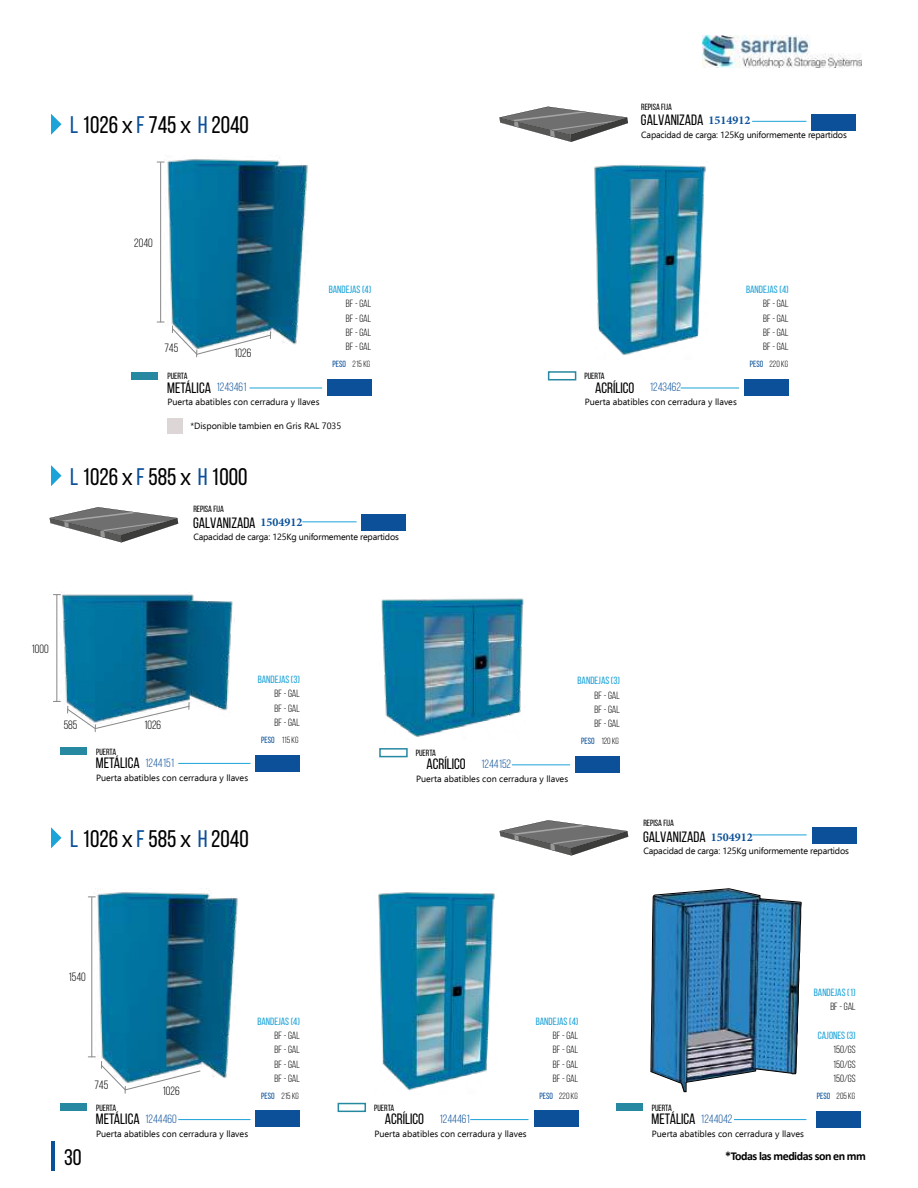
<style>
.page{position:relative;width:918px;height:1188px;background:#fff}
.page>*{position:absolute;margin:0;border:0;box-sizing:border-box;transform-origin:0 0}
.t1{font:24px "Bebas Neue";color:#000}
.t2{font:22.5px "Bebas Neue";color:#000}
.t3{font:15px "Bebas Neue";color:#000}
.t4{font:12px "Bebas Neue";color:#000}
.t5{font:700 12px "Calibri";letter-spacing:-.04em;color:#000}
.t6{font:10.5px/14.4px "Bebas Neue";color:#000;text-align:justify}
.t7{font:10.5px "Bebas Neue";color:#1ca3d8}
.t8{font:9px "Ebrima";color:#000}
.t9{font:9px "Ebrima";letter-spacing:-.02em;color:#000}
.t10{font:9px "Bebas Neue";letter-spacing:-.005em;color:#000}
.t11{font:9px "Bebas Neue";color:#000}
.s1{color:#0b5099}
.s2{font-family:"Ebrima"}
.s3{font-size:12px;color:#0b5099}
.s4{font-family:"Minion Pro";font-weight:700;font-size:12px;color:#0b5099}
</style>
<div class="page">
<hr style="left:51px;top:1141px;width:3px;height:30px;background:#0b5099">
<img style="left:703px;top:36px;width:159px;height:32px">
<img style="left:164px;top:155px;width:144px;height:190px">
<img style="left:594px;top:164px;width:112px;height:192px">
<img style="left:650px;top:888px;width:152px;height:204px">
<img style="left:378px;top:892px;width:117px;height:199px">
<svg style="left:51px;top:114px;width:11px;height:21px"></svg>
<svg style="left:51px;top:827px;width:11px;height:21px"></svg>
<hr style="left:681px;top:388px;width:58px;height:1px;background:#1ca3d8">
<div style="left:548px;top:371px;width:28px;height:9px;border:2px solid #2788a1"></div>
<hr style="left:470px;top:1119px;width:58px;height:1px;background:#1ca3d8">
<div style="left:338px;top:1103px;width:28px;height:9px;border:2px solid #2788a1"></div>
<hr style="left:250px;top:388px;width:72px;height:1px;background:#1ca3d8">
<div style="left:131px;top:372px;width:27px;height:8px;background:#2788a1"></div>
<img style="left:94px;top:888px;width:144px;height:191px">
<hr style="left:178px;top:1119px;width:73px;height:1px;background:#1ca3d8">
<div style="left:60px;top:1104px;width:27px;height:7px;background:#2788a1"></div>
<hr style="left:734px;top:1119px;width:72px;height:1px;background:#1ca3d8">
<div style="left:616px;top:1104px;width:27px;height:7px;background:#2788a1"></div>
<svg style="left:51px;top:465px;width:11px;height:21px"></svg>
<img style="left:381px;top:598px;width:143px;height:139px">
<hr style="left:512px;top:764px;width:58px;height:1px;background:#1ca3d8">
<div style="left:379px;top:748px;width:29px;height:9px;border:2px solid #2788a1"></div>
<img style="left:60px;top:592px;width:175px;height:119px">
<hr style="left:178px;top:763px;width:73px;height:1px;background:#1ca3d8">
<div style="left:60px;top:747px;width:27px;height:8px;background:#2788a1"></div>
<div style="left:168px;top:418px;width:15px;height:16px;background:#dcd7d6"></div>
<div style="left:327px;top:379px;width:44px;height:17px;background:#0b5099"></div>
<div style="left:745px;top:379px;width:44px;height:17px;background:#0b5099"></div>
<div style="left:256px;top:755px;width:44px;height:17px;background:#0b5099"></div>
<div style="left:256px;top:1110px;width:44px;height:17px;background:#0b5099"></div>
<div style="left:576px;top:756px;width:44px;height:17px;background:#0b5099"></div>
<div style="left:534px;top:1110px;width:44px;height:17px;background:#0b5099"></div>
<div style="left:816px;top:1111px;width:44px;height:17px;background:#0b5099"></div>
<hr style="left:160px;top:163px;width:1px;height:159px;background:#878787">
<svg style="left:171px;top:326px;width:101px;height:31px"></svg>
<hr style="left:56px;top:595px;width:1px;height:106px;background:#878787">
<svg style="left:67px;top:702px;width:123px;height:30px"></svg>
<hr style="left:91px;top:897px;width:1px;height:160px;background:#878787">
<svg style="left:88px;top:1056px;width:113px;height:37px"></svg>
<hr style="left:752px;top:121px;width:54px;height:1px;background:#1ca3d8">
<div style="left:812px;top:114px;width:44px;height:16px;background:#0b5099"></div>
<svg style="left:499px;top:107px;width:129px;height:35px"></svg>
<hr style="left:302px;top:521px;width:55px;height:1px;background:#1ca3d8">
<div style="left:362px;top:514px;width:44px;height:17px;background:#0b5099"></div>
<svg style="left:50px;top:507px;width:128px;height:35px"></svg>
<hr style="left:752px;top:835px;width:55px;height:1px;background:#1ca3d8">
<div style="left:812px;top:827px;width:44px;height:17px;background:#0b5099"></div>
<svg style="left:500px;top:820px;width:128px;height:35px"></svg>
<h1 class="t1" style="left:70px;top:112px;width:180px"><span class="s1">L</span> 1026 <span class="s2">x</span> <span class="s1">F</span> 745 <span class="s2">x</span> <span class="s1">H</span> 2040</h1>
<h3 class="t4" style="left:134px;top:236px;width:20px">2040</h3>
<h3 class="t4" style="left:164px;top:341px;width:15px">745</h3>
<h3 class="t4" style="left:234px;top:347px;width:19px">1026</h3>
<p class="t10" style="left:167px;top:371px;width:22px">PUERTA</p>
<h3 class="t3" style="left:167px;top:379px;width:81px">METÁLICA <span class="s3">1243461</span></h3>
<p class="t8" style="left:167px;top:396px;width:154px">Puerta abatibles con cerradura y llaves</p>
<p class="t7" style="left:329px;top:284px;width:44px">BANDEJAS (4)</p>
<p class="t6" style="left:346px;top:296px;width:27px">BF - GAL BF - GAL BF - GAL BF - GAL</p>
<p class="t11" style="left:333px;top:359px;width:39px"><span class="s1">PESO</span> 215 KG</p>
<p class="t8" style="left:190px;top:420px;width:152px">*Disponible tambien en Gris RAL 7035</p>
<h1 class="t1" style="left:70px;top:463px;width:179px"><span class="s1">L</span> 1026 <span class="s2">x</span> <span class="s1">F</span> 585 <span class="s2">x</span> <span class="s1">H</span> 1000</h1>
<p class="t10" style="left:193px;top:504px;width:32px">REPISA FIJA</p>
<h3 class="t3" style="left:193px;top:514px;width:111px">GALVANIZADA <span class="s4">1504912</span></h3>
<p class="t9" style="left:193px;top:530px;width:207px">Capacidad de carga: 125Kg uniformemente repartidos</p>
<p class="t10" style="left:641px;top:102px;width:32px">REPISA FIJA</p>
<h3 class="t3" style="left:641px;top:112px;width:111px">GALVANIZADA <span class="s4">1514912</span></h3>
<p class="t9" style="left:641px;top:128px;width:207px">Capacidad de carga: 125Kg uniformemente repartidos</p>
<p class="t7" style="left:746px;top:284px;width:44px">BANDEJAS (4)</p>
<p class="t6" style="left:763px;top:296px;width:27px">BF - GAL BF - GAL BF - GAL BF - GAL</p>
<p class="t10" style="left:585px;top:371px;width:22px">PUERTA</p>
<h3 class="t3" style="left:595px;top:379px;width:87px">ACRÍLICO <span class="s3">1243462</span></h3>
<p class="t8" style="left:585px;top:396px;width:154px">Puerta abatibles con cerradura y llaves</p>
<p class="t11" style="left:750px;top:359px;width:40px"><span class="s1">PESO</span> 220 KG</p>
<h3 class="t4" style="left:32px;top:642px;width:19px">1000</h3>
<h3 class="t4" style="left:64px;top:718px;width:15px">585</h3>
<h3 class="t4" style="left:144px;top:718px;width:19px">1026</h3>
<p class="t10" style="left:96px;top:747px;width:22px">PUERTA</p>
<h3 class="t3" style="left:96px;top:755px;width:80px">METÁLICA <span class="s3">1244151</span></h3>
<p class="t8" style="left:96px;top:771px;width:154px">Puerta abatibles con cerradura y llaves</p>
<p class="t7" style="left:258px;top:673px;width:44px">BANDEJAS (3)</p>
<p class="t6" style="left:275px;top:686px;width:27px">BF - GAL BF - GAL BF - GAL</p>
<p class="t11" style="left:261px;top:735px;width:39px"><span class="s1">PESO</span> 115 KG</p>
<h1 class="t1" style="left:70px;top:826px;width:180px"><span class="s1">L</span> 1026 <span class="s2">x</span> <span class="s1">F</span> 585 <span class="s2">x</span> <span class="s1">H</span> 2040</h1>
<p class="t10" style="left:416px;top:748px;width:22px">PUERTA</p>
<h3 class="t3" style="left:427px;top:756px;width:86px">ACRÍLICO <span class="s3">1244152</span></h3>
<p class="t8" style="left:416px;top:772px;width:154px">Puerta abatibles con cerradura y llaves</p>
<p class="t7" style="left:578px;top:675px;width:44px">BANDEJAS (3)</p>
<p class="t6" style="left:595px;top:688px;width:27px">BF - GAL BF - GAL BF - GAL</p>
<p class="t11" style="left:581px;top:736px;width:39px"><span class="s1">PESO</span> 120 KG</p>
<p class="t10" style="left:643px;top:818px;width:32px">REPISA FIJA</p>
<h3 class="t3" style="left:643px;top:828px;width:111px">GALVANIZADA <span class="s4">1504912</span></h3>
<p class="t9" style="left:643px;top:844px;width:207px">Capacidad de carga: 125Kg uniformemente repartidos</p>
<h3 class="t4" style="left:68px;top:971px;width:19px">1540</h3>
<h2 class="t2" style="left:64px;top:1145px;width:19px">30</h2>
<h3 class="t4" style="left:94px;top:1078px;width:15px">745</h3>
<h3 class="t4" style="left:163px;top:1084px;width:19px">1026</h3>
<p class="t10" style="left:96px;top:1103px;width:22px">PUERTA</p>
<h3 class="t3" style="left:96px;top:1111px;width:82px">METÁLICA <span class="s3">1244460</span></h3>
<p class="t8" style="left:96px;top:1127px;width:154px">Puerta abatibles con cerradura y llaves</p>
<p class="t7" style="left:257px;top:1015px;width:44px">BANDEJAS (4)</p>
<p class="t6" style="left:275px;top:1028px;width:27px">BF - GAL BF - GAL BF - GAL BF - GAL</p>
<p class="t11" style="left:261px;top:1091px;width:39px"><span class="s1">PESO</span> 215 KG</p>
<p class="t10" style="left:374px;top:1103px;width:22px">PUERTA</p>
<h3 class="t3" style="left:385px;top:1111px;width:86px">ACRÍLICO <span class="s3">1244461</span></h3>
<p class="t8" style="left:374px;top:1127px;width:154px">Puerta abatibles con cerradura y llaves</p>
<p class="t7" style="left:536px;top:1015px;width:44px">BANDEJAS (4)</p>
<p class="t6" style="left:553px;top:1028px;width:27px">BF - GAL BF - GAL BF - GAL BF - GAL</p>
<p class="t11" style="left:540px;top:1091px;width:40px"><span class="s1">PESO</span> 220 KG</p>
<p class="t7" style="left:814px;top:986px;width:43px">BANDEJAS (1)</p>
<p class="t6" style="left:830px;top:999px;width:27px">BF - GAL</p>
<p class="t7" style="left:818px;top:1030px;width:39px">CAJONES (3)</p>
<p class="t6" style="left:833px;top:1042px;width:24px">150/GS 150/GS 150/GS</p>
<p class="t10" style="left:652px;top:1103px;width:22px">PUERTA</p>
<h3 class="t3" style="left:652px;top:1111px;width:82px">METÁLICA <span class="s3">1244042</span></h3>
<p class="t8" style="left:652px;top:1127px;width:154px">Puerta abatibles con cerradura y llaves</p>
<p class="t11" style="left:817px;top:1091px;width:40px"><span class="s1">PESO</span> 205 KG</p>
<h3 class="t5" style="left:725px;top:1147px;width:142px">*Todas las medidas son en mm</h3>
</div>
